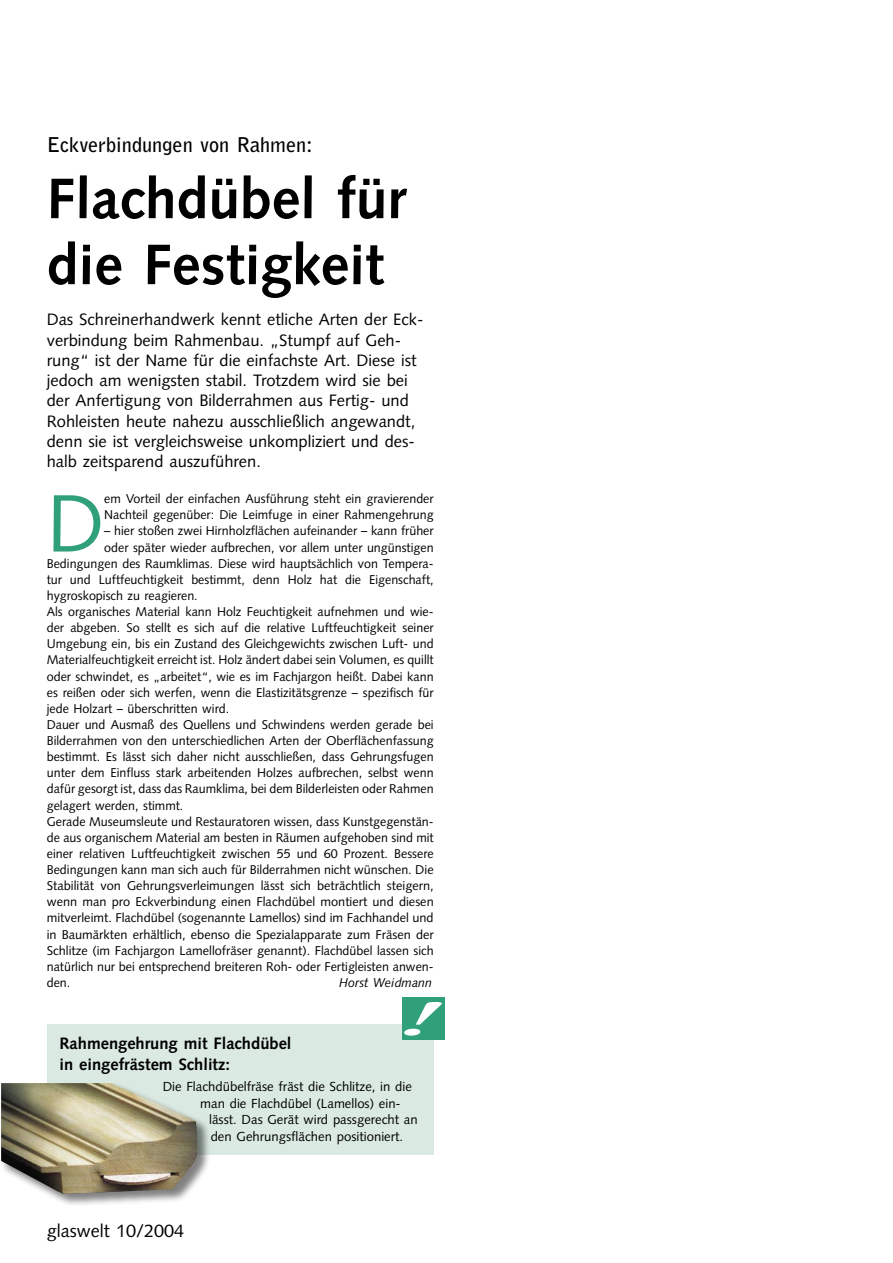
<style>
.page{position:relative;width:893px;height:1263px;background:#fff}
.page>*{position:absolute;margin:0;border:0;box-sizing:border-box;transform-origin:0 0}
.GW_Grundtext_mit_Initial{font:81.3px "Syntax";color:#30a07a}
.GW_Headline_38p{font:700 57px/66px "Syntax";color:#000}
.GW_DZ_schwarz{font:700 20.25px "Bell Gothic";color:#000}
.t1{font:18px "Syntax";color:#000}
.GW_Vorspann_11_14{font:16.5px/20.2px "Syntax";color:#000}
.GW_Infokasten_Überschrift{font:700 16.5px/21px "Syntax";color:#000}
.GW_Grundtext_8_75_11{font:13.2px "Syntax";color:#000}
.GW_Grundtext_8_75_11-2{font:12.75px/16.2px "Syntax";color:#000;text-align:justify}
.GW_Grundtext_mit_Initial-2{font:12.75px/16.2px "Syntax";color:#000}
.GW_Grundtext_8_75_11-3{font:italic 12.75px "Syntax";color:#000}
</style>
<div class="page">
<div style="left:47px;top:1024px;width:387px;height:130px;background:#dae9e1"></div>
<div style="left:402px;top:997px;width:42px;height:43px;background:#30a07a"></div>
<svg style="left:404px;top:1002px;width:38px;height:33px"></svg>
<div style="left:0;top:1081px;width:212px;height:128px;background:#000;opacity:.5"></div>
<img style="left:1px;top:1083px;width:196px;height:111px">
<p class="GW_DZ_schwarz" style="left:47px;top:133px;width:268px">Eckverbindungen von Rahmen:</p>
<p class="GW_Headline_38p" style="left:47px;top:166px;width:361px">Flachdübel für die Festigkeit</p>
<p class="GW_Vorspann_11_14" style="left:47px;top:310px;width:378px">Das Schreinerhandwerk kennt etliche Arten der Eck&shy;verbindung beim Rahmenbau. „Stumpf auf Geh&shy;rung“ ist der Name für die einfachste Art. Diese ist jedoch am wenigsten stabil. Trotzdem wird sie bei der Anfertigung von Bilderrahmen aus Fertig- und Rohleisten heute nahezu ausschließlich angewandt, denn sie ist vergleichsweise unkompliziert und des&shy;halb zeitsparend auszuführen.</p>
<p class="GW_Grundtext_mit_Initial" style="left:47px;top:475px;width:59px">D</p>
<p class="GW_Grundtext_mit_Initial-2" style="left:104px;top:491px;width:331px">em Vorteil der einfachen Ausführung steht ein gravierender<br>Nachteil gegenüber: Die Leimfuge in einer Rahmengehrung</p>
<p class="GW_Grundtext_mit_Initial-2" style="left:104px;top:523px;width:331px">– hier stoßen zwei Hirnholzflächen aufeinander – kann früher</p>
<p class="GW_Grundtext_mit_Initial-2" style="left:104px;top:539px;width:331px">oder später wieder aufbrechen, vor allem unter ungünstigen</p>
<p class="GW_Grundtext_mit_Initial-2" style="left:47px;top:555px;width:388px">Bedingungen des Raumklimas. Diese wird hauptsächlich von Tempera-</p>
<p class="GW_Grundtext_mit_Initial-2" style="left:47px;top:571px;width:388px">tur und Luftfeuchtigkeit bestimmt, denn Holz hat die Eigenschaft,</p>
<p class="GW_Grundtext_mit_Initial-2" style="left:47px;top:587px;width:152px">hygroskopisch zu reagieren.</p>
<p class="GW_Grundtext_8_75_11-2" style="left:47px;top:603px;width:388px">Als organisches Material kann Holz Feuchtigkeit aufnehmen und wie&shy;der abgeben. So stellt es sich auf die relative Luftfeuchtigkeit seiner Umgebung ein, bis ein Zustand des Gleichgewichts zwischen Luft- und Materialfeuchtigkeit erreicht ist. Holz ändert dabei sein Volumen, es quillt oder schwindet, es „arbeitet“, wie es im Fachjargon heißt. Dabei kann es reißen oder sich werfen, wenn die Elastizitätsgrenze – spezifisch für jede Holzart – überschritten wird.</p>
<p class="GW_Grundtext_8_75_11-2" style="left:47px;top:716px;width:388px">Dauer und Ausmaß des Quellens und Schwindens werden gerade bei Bilderrahmen von den unterschiedlichen Arten der Oberflächenfassung bestimmt. Es lässt sich daher nicht ausschließen, dass Gehrungsfugen unter dem Einfluss stark arbeitenden Holzes aufbrechen, selbst wenn dafür gesorgt ist, dass das Raumklima, bei dem Bilderleisten oder Rahmen gelagert werden, stimmt.</p>
<p class="GW_Grundtext_8_75_11-2" style="left:47px;top:813px;width:388px">Gerade Museumsleute und Restauratoren wissen, dass Kunstgegenstän&shy;de aus organischem Material am besten in Räumen aufgehoben sind mit einer relativen Luftfeuchtigkeit zwischen 55 und 60 Prozent. Bessere Bedingungen kann man sich auch für Bilderrahmen nicht wünschen. Die Stabilität von Gehrungsverleimungen lässt sich beträchtlich steigern, wenn man pro Eckverbindung einen Flachdübel montiert und diesen mitverleimt. Flachdübel (sogenannte Lamellos) sind im Fachhandel und in Baumärkten erhältlich, ebenso die Spezialapparate zum Fräsen der Schlitze (im Fachjargon Lamellofräser genannt). Flachdübel lassen sich natürlich nur bei entsprechend breiteren Roh- oder Fertigleisten anwen&shy;den.</p>
<p class="GW_Grundtext_8_75_11-3" style="left:339px;top:975px;width:94px">Horst Weidmann</p>
<p class="GW_Infokasten_Überschrift" style="left:60px;top:1033px;width:233px">Rahmengehrung mit Flachdübel in eingefrästem Schlitz:</p>
<p class="GW_Grundtext_8_75_11" style="left:163px;top:1079px;width:251px">Die Flachdübelfräse fräst die Schlitze, in die</p>
<p class="GW_Grundtext_8_75_11" style="left:200px;top:1095px;width:202px">man die Flachdübel (Lamellos) ein-</p>
<p class="GW_Grundtext_8_75_11" style="left:209px;top:1112px;width:210px">lässt. Das Gerät wird passgerecht an</p>
<p class="GW_Grundtext_8_75_11" style="left:211px;top:1128px;width:194px">den Gehrungsflächen positioniert.</p>
<p class="t1" style="left:47px;top:1220px;width:139px">glaswelt 10/2004</p>
</div>
